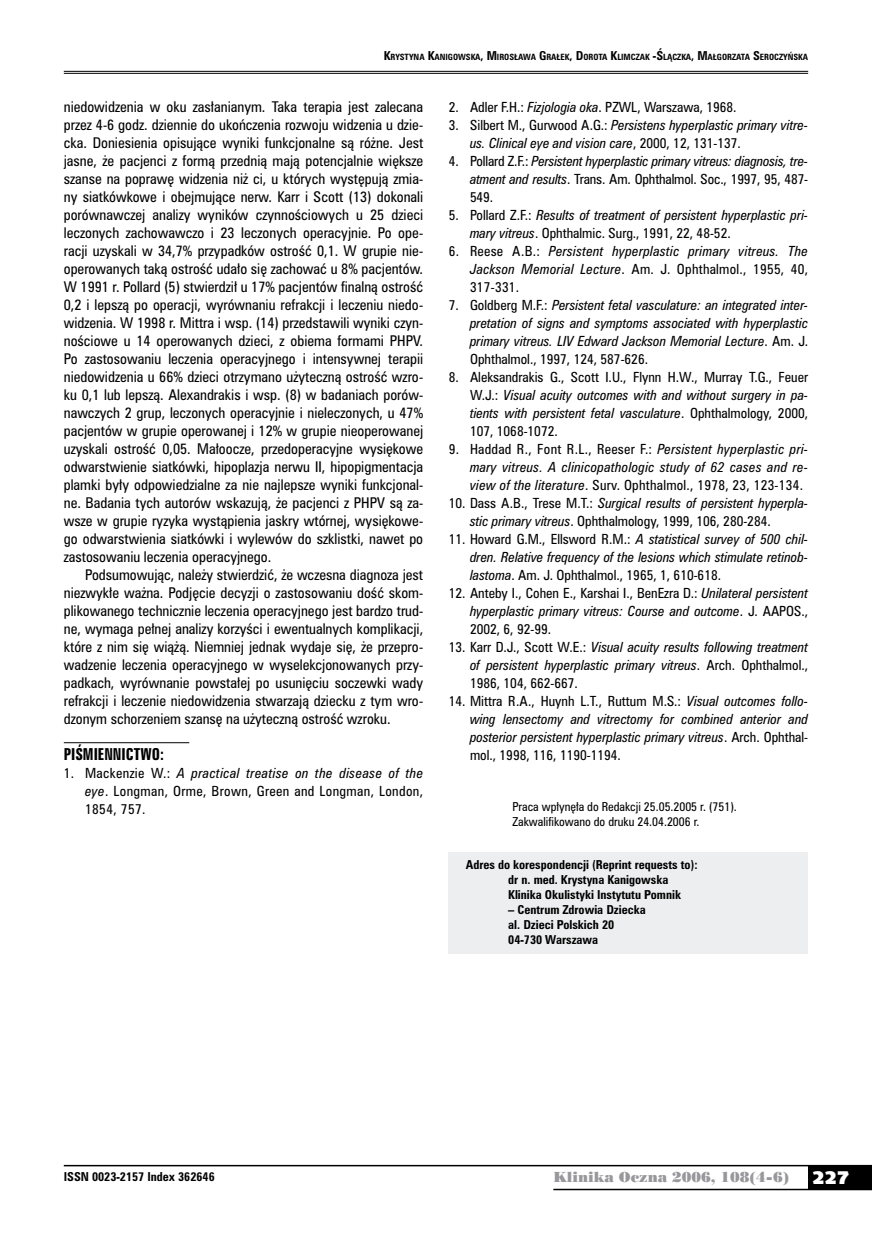
<style>
.page{position:relative;width:872px;height:1234px;background:#fff}
.page>*{position:absolute;margin:0;border:0;box-sizing:border-box;transform-origin:0 0}
.t1{font:18px "Humanst 531 U Blk PL";color:#fff}
.t2{font:15px "Zurich Bd X Cn PL";color:#000}
.t3{font:13.5px/18px "Zurich Cn PL";color:#000;text-align:justify}
.t4{font:13.5px "Poster Bodoni PL";color:#98989c}
.t5{font:italic 12.75px/18px "Zurich Cn PL";color:#000;text-align:justify}
.t6{font:12.75px/18px "Zurich Cn PL";color:#000;text-align:justify}
.t7{font:700 11.25px/15px "Zurich Cn PL";color:#000}
.t8{font:11.25px/15px "Zurich Cn PL";color:#000}
.t9{font:700 7.8px "Zurich Cn PL";color:#000}
.s1{font-size:11.25px}
.s2{font-style:italic}
.s3{font-style:normal}
</style>
<div class="page">
<div style="left:808px;top:1165px;width:64px;height:24px;background:#000"></div>
<hr style="left:64px;top:1164px;width:808px;height:2px;background:#000">
<hr style="left:553px;top:1188px;width:319px;height:1px;background:#000">
<hr style="left:64px;top:71px;width:744px;height:1px;background:#000">
<hr style="left:64px;top:73px;width:744px;height:1px;background:#000">
<hr style="left:64px;top:742px;width:125px;height:1px;background:#000">
<div style="left:449px;top:851px;width:359px;height:102px;background:#edeeef"></div>
<p class="t9" style="left:384px;top:52px;width:426px"><span class="s1">K</span>RYSTYNA <span class="s1">K</span>ANIGOWSKA<span class="s1">, M</span>IROSŁAWA <span class="s1">G</span> RAŁEK<span class="s1">, D</span>OROTA <span class="s1">K</span>LIMCZAK <span class="s1">-Ś</span>LĄCZKA<span class="s1">, M</span>AŁGORZATA <span class="s1">S</span>EROCZYŃSKA</p>
<p class="t3" style="left:64px;top:97px;width:361px">niedowidzenia w oku zasłanianym. Taka terapia jest zalecana przez 4-6 godz. dziennie do ukończenia rozwoju widzenia u dzie&shy;cka. Doniesienia opisujące wyniki funkcjonalne są różne. Jest jasne, że pacjenci z formą przednią mają potencjalnie większe szanse na poprawę widzenia niż ci, u których występują zmia&shy;ny siatkówkowe i obejmujące nerw. Karr i Scott (13) dokonali porównawczej analizy wyników czynnościowych u 25 dzieci leczonych zachowawczo i 23 leczonych operacyjnie. Po ope&shy;racji uzyskali w 34,7% przypadków ostrość 0,1. W grupie nie&shy;operowanych taką ostrość udało się zachować u 8% pacjentów.<br>W 1991 r. Pollard (5) stwierdził u 17% pacjentów finalną ostrość 0,2 i lepszą po operacji, wyrównaniu refrakcji i leczeniu niedo&shy;widzenia. W 1998 r. Mittra i wsp. (14) przedstawili wyniki czyn&shy;nościowe u 14 operowanych dzieci, z obiema formami PHPV.<br>Po zastosowaniu leczenia operacyjnego i intensywnej terapii niedowidzenia u 66% dzieci otrzymano użyteczną ostrość wzro&shy;ku 0,1 lub lepszą. Alexandrakis i wsp. (8) w badaniach porów&shy;nawczych 2 grup, leczonych operacyjnie i nieleczonych, u 47% pacjentów w grupie operowanej i 12% w grupie nieoperowanej uzyskali ostrość 0,05. Małoocze, przedoperacyjne wysiękowe odwarstwienie siatkówki, hipoplazja nerwu II, hipopigmentacja plamki były odpowiedzialne za nie najlepsze wyniki funkcjonal&shy;ne. Badania tych autorów wskazują, że pacjenci z PHPV są za&shy;wsze w grupie ryzyka wystąpienia jaskry wtórnej, wysiękowe&shy;go odwarstwienia siatkówki i wylewów do szklistki, nawet po zastosowaniu leczenia operacyjnego.</p>
<p class="t3" style="left:64px;top:565px;width:361px;text-indent:21px">Podsumowując, należy stwierdzić, że wczesna diagnoza jest niezwykłe ważna. Podjęcie decyzji o zastosowaniu dość skom&shy;plikowanego technicznie leczenia operacyjnego jest bardzo trud&shy;ne, wymaga pełnej analizy korzyści i ewentualnych komplikacji, które z nim się wiążą. Niemniej jednak wydaje się, że przepro&shy;wadzenie leczenia operacyjnego w wyselekcjonowanych przy&shy;padkach, wyrównanie powstałej po usunięciu soczewki wady refrakcji i leczenie niedowidzenia stwarzają dziecku z tym wro&shy;dzonym schorzeniem szansę na użyteczną ostrość wzroku.</p>
<p class="t2" style="left:64px;top:744px;width:102px">PIŚMIENNICTWO:</p>
<p class="t6" style="left:85px;top:763px;width:340px;text-indent:-21px">1. Mackenzie W.: <span class="s2">A practical treatise on the disease of the eye</span>. Longman, Orme, Brown, Green and Longman, London, 1854, 757.</p>
<p class="t6" style="left:449px;top:97px;width:289px">2. Adler F.H.: <span class="s2">Fizjologia oka</span>. PZWL, Warszawa, 1968.</p>
<p class="t5" style="left:470px;top:115px;width:340px;text-indent:-21px"><span class="s3">3. Silbert M., Gurwood A.G.:</span> Persistens hyperplastic primary vitre&shy;us. Clinical eye and vision care<span class="s3">, 2000, 12, 131-137.</span></p>
<p class="t5" style="left:470px;top:151px;width:340px;text-indent:-21px"><span class="s3">4. Pollard Z.F.:</span> Persistent hyperplastic primary vitreus: diagnosis, tre&shy;atment and results<span class="s3">. Trans. Am. Ophthalmol. Soc., 1997, 95, 487- 549.</span></p>
<p class="t5" style="left:470px;top:205px;width:340px;text-indent:-21px"><span class="s3">5. Pollard Z.F.:</span> Results of treatment of persistent hyperplastic pri&shy;mary vitreus<span class="s3">. Ophthalmic. Surg., 1991, 22, 48-52.</span></p>
<p class="t5" style="left:470px;top:241px;width:340px;text-indent:-21px"><span class="s3">6. Reese A.B.:</span> Persistent hyperplastic primary vitreus. The Jackson Memorial Lecture<span class="s3">. Am. J. Ophthalmol., 1955, 40, 317-331.</span></p>
<p class="t5" style="left:470px;top:295px;width:340px;text-indent:-21px"><span class="s3">7. Goldberg M.F.:</span> Persistent fetal vasculature: an integrated inter&shy;pretation of signs and symptoms associated with hyperplastic primary vitreus. LIV Edward Jackson Memorial Lecture<span class="s3">. Am. J.<br>Ophthalmol., 1997, 124, 587-626.</span></p>
<p class="t6" style="left:470px;top:367px;width:340px;text-indent:-21px">8. Aleksandrakis G., Scott I.U., Flynn H.W., Murray T.G., Feuer W.J.: <span class="s2">Visual acuity outcomes with and without surgery in pa&shy;tients with persistent fetal vasculature</span>. Ophthalmology, 2000, 107, 1068-1072.</p>
<p class="t5" style="left:470px;top:440px;width:340px;text-indent:-21px"><span class="s3">9. Haddad R., Font R.L., Reeser F.:</span> Persistent hyperplastic pri&shy;mary vitreus. A clinicopathologic study of 62 cases and re&shy;view of the literature<span class="s3">. Surv. Ophthalmol., 1978, 23, 123-134.</span></p>
<p class="t6" style="left:470px;top:494px;width:340px;text-indent:-21px">10. Dass A.B., Trese M.T.: <span class="s2">Surgical results of persistent hyperpla&shy;stic primary vitreus</span>. Ophthalmology, 1999, 106, 280-284.</p>
<p class="t5" style="left:470px;top:530px;width:340px;text-indent:-21px"><span class="s3">11. Howard G.M., Ellsword R.M.:</span> A statistical survey of 500 chil&shy;dren. Relative frequency of the lesions which stimulate retinob&shy;lastoma<span class="s3">. Am. J. Ophthalmol., 1965, 1, 610-618.</span></p>
<p class="t6" style="left:470px;top:584px;width:340px;text-indent:-21px">12. Anteby I., Cohen E., Karshai I., BenEzra D.: <span class="s2">Unilateral persistent hyperplastic primary vitreus: Course and outcome</span>. J. AAPOS., 2002, 6, 92-99.</p>
<p class="t5" style="left:470px;top:638px;width:340px;text-indent:-21px"><span class="s3">13. Karr D.J., Scott W.E.:</span> Visual acuity results following treatment of persistent hyperplastic primary vitreus<span class="s3">. Arch. Ophthalmol., 1986, 104, 662-667.</span></p>
<p class="t5" style="left:470px;top:692px;width:340px;text-indent:-21px"><span class="s3">14. Mittra R.A., Huynh L.T., Ruttum M.S.:</span> Visual outcomes follo&shy;wing lensectomy and vitrectomy for combined anterior and posterior persistent hyperplastic primary vitreus<span class="s3">. Arch. Ophthal&shy;mol., 1998, 116, 1190-1194.</span></p>
<p class="t8" style="left:512px;top:799px;width:226px">Praca wpłynęła do Redakcji 25.05.2005 r. (751).<br>Zakwalifikowano do druku 24.04.2006 r.</p>
<p class="t7" style="left:508px;top:857px;width:191px;text-indent:-43px">Adres do korespondencji (Reprint requests to): dr n. med. Krystyna Kanigowska<br>Klinika Okulistyki Instytutu Pomnik</p>
<p class="t7" style="left:508px;top:902px;width:139px">– Centrum Zdrowia Dziecka al. Dzieci Polskich 20<br>04-730 Warszawa</p>
<p class="t7" style="left:64px;top:1168px;width:152px">ISSN 0023-2157 Index 362646</p>
<p class="t4" style="left:553px;top:1168px;width:237px">Klinika Oczna 2006, 108(4-6)</p>
<h1 class="t1" style="left:812px;top:1165px;width:38px">227</h1>
</div>
